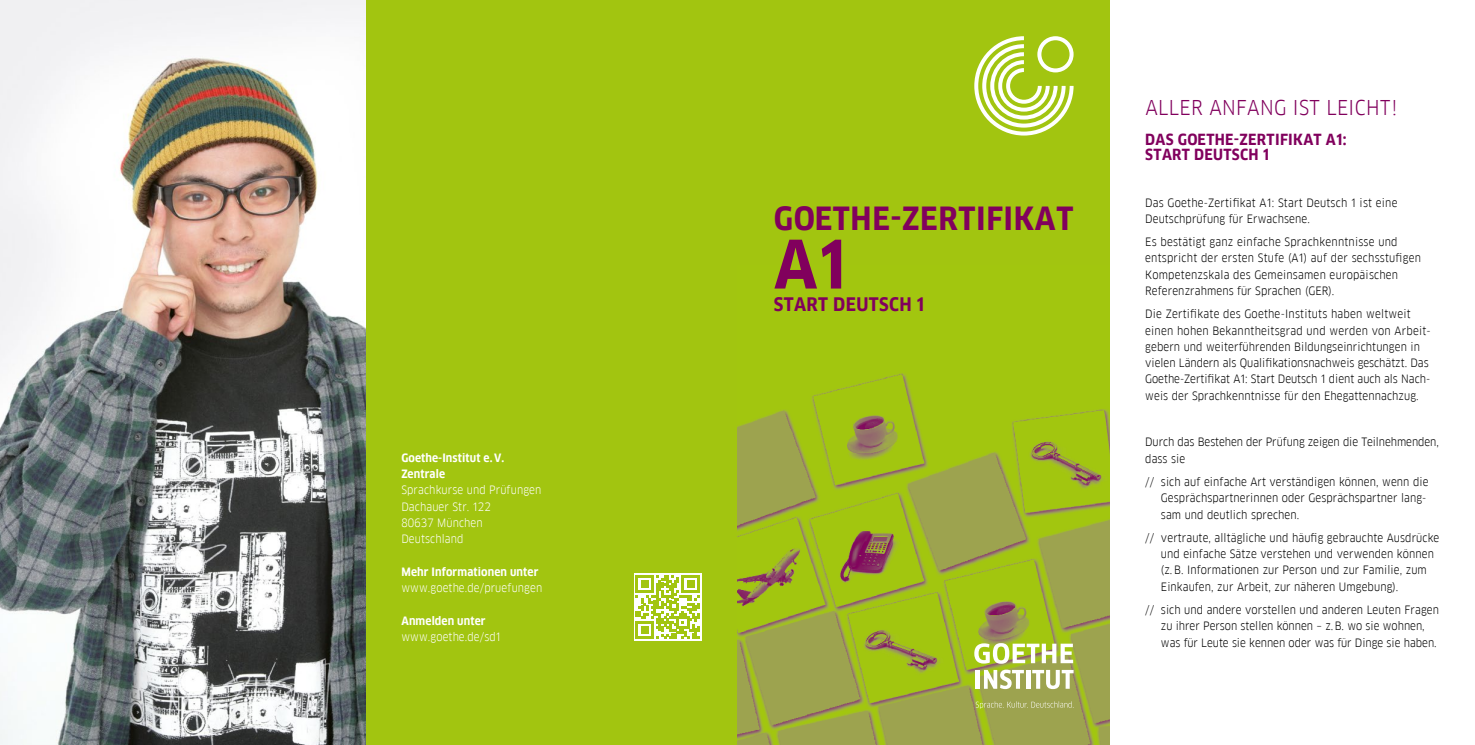
<style>
.page{position:relative;width:1475px;height:745px;background:#fff}
.page>*{position:absolute;margin:0;border:0;box-sizing:border-box;transform-origin:0 0}
.t1{font:700 65.12px "Goethe FF Clan";color:#81005d}
.t2{font:700 31.25px "Goethe FF Clan";letter-spacing:.02em;color:#81005d}
.t3{font:20px "Goethe FF Clan";letter-spacing:.02em;color:#81005d}
.t4{font:700 18.25px "Goethe FF Clan";letter-spacing:.02em;color:#81005d}
.t5{font:700 15px "Goethe FF Clan";color:#81005d}
.t6{font:11.25px/16.2px "Goethe FF Clan";letter-spacing:.01em;color:#000}
.t7{font:11.25px/16.2px "Goethe FF Clan";letter-spacing:.01em;color:#fff}
.t8{font:700 11.25px/16.2px "Goethe FF Clan";letter-spacing:.01em;color:#fff}
</style>
<div class="page">
<div style="left:356px;top:0;width:396px;height:744px;background:#a2c510"></div>
<img style="left:0;top:0;width:365px;height:744px">
<div style="left:737px;top:0;width:372px;height:744px;background:#a2c510"></div>
<img style="left:737px;top:373px;width:372px;height:371px">
<svg style="left:974px;top:642px;width:98px;height:21px"></svg>
<hr style="left:975px;top:669px;width:4px;height:19px;background:#fff">
<svg style="left:983px;top:669px;width:40px;height:19px"></svg>
<svg style="left:1025px;top:669px;width:4px;height:19px"></svg>
<svg style="left:1032px;top:669px;width:41px;height:19px"></svg>
<svg style="left:975px;top:700px;width:98px;height:8px"></svg>
<svg style="left:634px;top:573px;width:67px;height:67px"></svg>
<svg style="left:635px;top:574px;width:64px;height:64px"></svg>
<svg style="left:974px;top:36px;width:99px;height:99px"></svg>
<p class="t8" style="left:401px;top:449px;width:104px">Goethe-Institut e.V.<br>Zentrale</p>
<p class="t7" style="left:401px;top:482px;width:141px">Sprachkurse und Prüfungen<br>Dachauer Str. 122<br>80637 München<br>Deutschland</p>
<p class="t8" style="left:401px;top:563px;width:138px">Mehr Informationen unter</p>
<p class="t7" style="left:401px;top:579px;width:142px">www.goethe.de/pruefungen</p>
<p class="t8" style="left:401px;top:612px;width:86px">Anmelden unter</p>
<p class="t7" style="left:401px;top:628px;width:101px">www.goethe.de/sd1</p>
<h2 class="t2" style="left:773px;top:200px;width:301px">goethe-zertifikat</h2>
<h1 class="t1" style="left:774px;top:226px;width:74px">a1</h1>
<h3 class="t4" style="left:773px;top:293px;width:152px">Start deutsch 1</h3>
<h3 class="t3" style="left:1145px;top:96px;width:253px">ALLER ANFANG IST LEICHT!</h3>
<h3 class="t5" style="left:1145px;top:131px;width:43px">DA S GOETHE</h3>
<h3 class="t5" style="left:1233px;top:131px;width:15px">-ZERTIFIKAT</h3>
<h3 class="t5" style="left:1325px;top:131px;width:22px">A1:</h3>
<h3 class="t5" style="left:1145px;top:146px;width:19px">START</h3>
<h3 class="t5" style="left:1193px;top:146px;width:11px">DEUT</h3>
<h3 class="t5" style="left:1231px;top:146px;width:39px">SCH 1</h3>
<p class="t6" style="left:1144px;top:194px;width:254px">Das Goethe-Zertifikat A1: Start Deutsch 1 ist eine<br>Deutschprüfung für Erwachsene.</p>
<p class="t6" style="left:1144px;top:234px;width:277px">Es bestätigt ganz einfache Sprachkenntnisse und entspricht der ersten Stufe (A1) auf der sechsstufigen Kompetenzskala des Gemeinsamen europäischen Referenzrahmens für Sprachen (GER).</p>
<p class="t6" style="left:1144px;top:306px;width:287px">Die Zertifikate des Goethe-Instituts haben weltweit einen hohen Bekanntheitsgrad und werden von Arbeit&shy;gebern und weiterführenden Bildungseinrichtungen in vielen Ländern als Qualifikationsnachweis geschätzt. Das Goethe-Zertifikat A1: Start Deutsch 1 dient auch als Nach&shy;weis der Sprachkenntnisse für den Ehegattennachzug.</p>
<p class="t6" style="left:1144px;top:434px;width:295px">Durch das Bestehen der Prüfung zeigen die Teilnehmenden, dass sie</p>
<p class="t6" style="left:1160px;top:473px;width:269px;text-indent:-16px">// sich auf einfache Art verständigen können, wenn die<br>Gesprächspartnerinnen oder Gesprächspartner lang&shy;sam und deutlich sprechen.</p>
<p class="t6" style="left:1160px;top:529px;width:280px;text-indent:-16px">// vertraute, alltägliche und häufig gebrauchte Ausdrücke und einfache Sätze verstehen und verwenden können (z.B. Informationen zur Person und zur Familie, zum Einkaufen, zur Arbeit, zur näheren Umgebung).</p>
<p class="t6" style="left:1160px;top:601px;width:279px;text-indent:-16px">// sich und andere vorstellen und anderen Leuten Fragen zu ihrer Person stellen können – z.B. wo sie wohnen, was für Leute sie kennen oder was für Dinge sie haben.</p>
</div>
